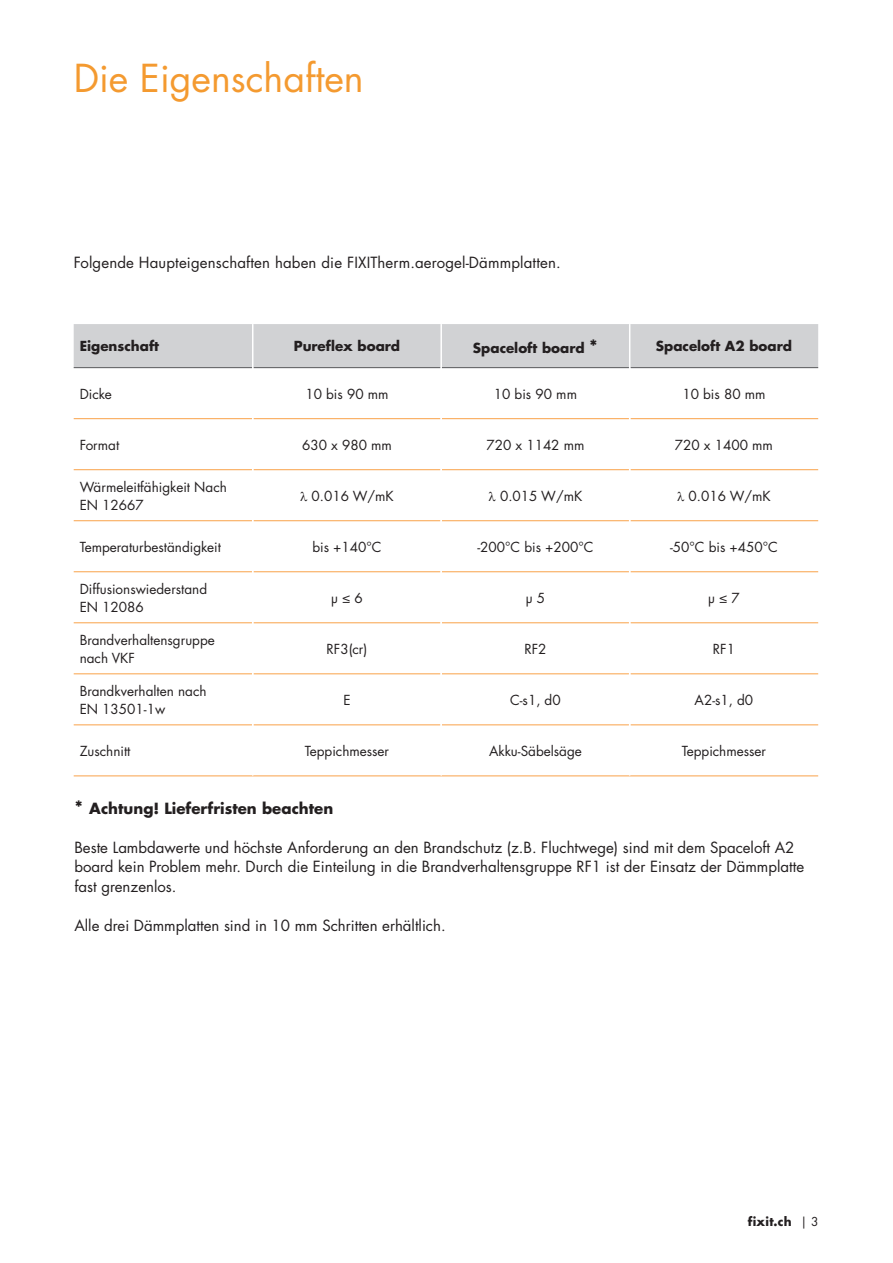
<style>
.page{position:relative;width:893px;height:1263px;background:#fff}
.page>*{position:absolute;margin:0;border:0;box-sizing:border-box;transform-origin:0 0}
.t1{font:37.5px "Futura LT Pro";color:#f49a30}
.t2{font:15px/19.5px "Futura LT Pro";color:#231f20}
.t3{font:700 15px "Futura LT Pro";color:#231f20}
.t4{font:13.5px/18px "Futura LT Pro";color:#231f20}
.t5{font:700 13.5px "Futura LT Pro";color:#231f20}
.t6{font:700 12px "Futura LT Pro";letter-spacing:.025em;color:#231f20}
.s1{font-size:18px}
.s2{font-weight:400}
</style>
<div class="page">
<div style="left:74px;top:324px;width:744px;height:43px;background:#d1d2d4"></div>
<svg style="left:74px;top:368px;width:178px;height:358px"></svg>
<hr style="left:74px;top:367px;width:178px;height:1px;background:#57585a">
<hr style="left:253px;top:367px;width:187px;height:1px;background:#57585a">
<hr style="left:442px;top:367px;width:187px;height:1px;background:#57585a">
<hr style="left:630px;top:367px;width:188px;height:1px;background:#57585a">
<hr style="left:74px;top:418px;width:178px;height:1px;background:#f9a249">
<hr style="left:253px;top:418px;width:187px;height:1px;background:#f9a249">
<hr style="left:442px;top:418px;width:187px;height:1px;background:#f9a249">
<hr style="left:630px;top:418px;width:188px;height:1px;background:#f9a249">
<hr style="left:74px;top:469px;width:178px;height:1px;background:#f9a249">
<hr style="left:253px;top:469px;width:187px;height:1px;background:#f9a249">
<hr style="left:442px;top:469px;width:187px;height:1px;background:#f9a249">
<hr style="left:630px;top:469px;width:188px;height:1px;background:#f9a249">
<hr style="left:74px;top:520px;width:178px;height:1px;background:#f9a249">
<hr style="left:253px;top:520px;width:187px;height:1px;background:#f9a249">
<hr style="left:442px;top:520px;width:187px;height:1px;background:#f9a249">
<hr style="left:630px;top:520px;width:188px;height:1px;background:#f9a249">
<hr style="left:74px;top:571px;width:178px;height:1px;background:#f9a249">
<hr style="left:253px;top:571px;width:187px;height:1px;background:#f9a249">
<hr style="left:442px;top:571px;width:187px;height:1px;background:#f9a249">
<hr style="left:630px;top:571px;width:188px;height:1px;background:#f9a249">
<hr style="left:74px;top:622px;width:178px;height:1px;background:#f9a249">
<hr style="left:253px;top:622px;width:187px;height:1px;background:#f9a249">
<hr style="left:442px;top:622px;width:187px;height:1px;background:#f9a249">
<hr style="left:630px;top:622px;width:188px;height:1px;background:#f9a249">
<hr style="left:74px;top:673px;width:178px;height:1px;background:#f9a249">
<hr style="left:253px;top:673px;width:187px;height:1px;background:#f9a249">
<hr style="left:442px;top:673px;width:187px;height:1px;background:#f9a249">
<hr style="left:630px;top:673px;width:188px;height:1px;background:#f9a249">
<hr style="left:74px;top:724px;width:178px;height:1px;background:#f9a249">
<hr style="left:253px;top:724px;width:187px;height:1px;background:#f9a249">
<hr style="left:442px;top:724px;width:187px;height:1px;background:#f9a249">
<hr style="left:630px;top:724px;width:188px;height:1px;background:#f9a249">
<hr style="left:74px;top:775px;width:179px;height:1px;background:#f9a249">
<hr style="left:253px;top:775px;width:188px;height:1px;background:#f9a249">
<hr style="left:441px;top:775px;width:189px;height:1px;background:#f9a249">
<hr style="left:630px;top:775px;width:188px;height:1px;background:#f9a249">
<hr style="left:252px;top:324px;width:1px;height:44px;background:#fff">
<hr style="left:440px;top:324px;width:2px;height:44px;background:#fff">
<hr style="left:629px;top:324px;width:1px;height:44px;background:#fff">
<h1 class="t1" style="left:74px;top:53px;width:291px">Die Eigenschaften</h1>
<p class="t2" style="left:74px;top:252px;width:489px">Folgende Haupteigenschaften haben die FIXITherm.aerogel-Dämmplatten.</p>
<p class="t5" style="left:80px;top:336px;width:81px">Eigenschaft</p>
<p class="t5" style="left:294px;top:336px;width:108px">Pureflex board</p>
<p class="t5" style="left:473px;top:338px;width:126px">Spaceloft board <span class="s1">*</span></p>
<p class="t5" style="left:656px;top:336px;width:138px">Spaceloft A2 board</p>
<p class="t4" style="left:80px;top:385px;width:34px">Dicke</p>
<p class="t4" style="left:305px;top:385px;width:85px">10 bis 90 mm</p>
<p class="t4" style="left:494px;top:385px;width:85px">10 bis 90 mm</p>
<p class="t4" style="left:682px;top:385px;width:85px">10 bis 80 mm</p>
<p class="t4" style="left:80px;top:436px;width:41px">Format</p>
<p class="t4" style="left:302px;top:436px;width:91px">630 x 980 mm</p>
<p class="t4" style="left:486px;top:436px;width:100px">720 x 1142 mm</p>
<p class="t4" style="left:675px;top:436px;width:100px">720 x 1400 mm</p>
<p class="t4" style="left:80px;top:478px;width:149px">Wärmeleitfähigkeit Nach<br>EN 12667</p>
<p class="t4" style="left:312px;top:487px;width:84px">0.016 W/mK</p>
<p class="t4" style="left:500px;top:487px;width:84px">0.015 W/mK</p>
<p class="t4" style="left:689px;top:487px;width:84px">0.016 W/mK</p>
<p class="t4" style="left:80px;top:538px;width:143px">Temperaturbeständigkeit</p>
<p class="t4" style="left:312px;top:538px;width:71px">bis +140°C</p>
<p class="t4" style="left:477px;top:538px;width:118px">-200°C bis +200°C</p>
<p class="t4" style="left:670px;top:538px;width:109px">-50°C bis +450°C</p>
<p class="t4" style="left:80px;top:580px;width:129px">Diffusionswiederstand<br>EN 12086</p>
<p class="t4" style="left:331px;top:589px;width:33px">μ ≤ 6</p>
<p class="t4" style="left:526px;top:589px;width:21px">μ 5</p>
<p class="t4" style="left:708px;top:589px;width:33px">μ ≤ 7</p>
<p class="t4" style="left:80px;top:631px;width:137px">Brandverhaltensgruppe nach VKF</p>
<p class="t4" style="left:327px;top:640px;width:42px">RF3(cr)</p>
<p class="t4" style="left:524px;top:640px;width:24px">RF2</p>
<p class="t4" style="left:713px;top:640px;width:24px">RF1</p>
<p class="t4" style="left:80px;top:682px;width:128px">Brandkverhalten nach<br>EN 13501-1w</p>
<p class="t4" style="left:343px;top:691px;width:9px">E</p>
<p class="t4" style="left:510px;top:691px;width:52px">C-s1, d0</p>
<p class="t4" style="left:695px;top:691px;width:60px">A2-s1, d0</p>
<p class="t4" style="left:80px;top:742px;width:52px">Zuschnitt</p>
<p class="t4" style="left:305px;top:742px;width:86px">Teppichmesser</p>
<p class="t4" style="left:489px;top:742px;width:94px">Akku-Säbelsäge</p>
<p class="t4" style="left:682px;top:742px;width:86px">Teppichmesser</p>
<p class="t3" style="left:74px;top:796px;width:260px"><span class="s1">*</span> Achtung! Lieferfristen beachten</p>
<p class="t2" style="left:74px;top:837px;width:731px">Beste Lambdawerte und höchste Anforderung an den Brandschutz (z.B. Fluchtwege) sind mit dem Spaceloft A2 board kein Problem mehr. Durch die Einteilung in die Brandverhaltensgruppe RF1 ist der Einsatz der Dämmplatte fast grenzenlos.</p>
<p class="t2" style="left:74px;top:915px;width:373px">Alle drei Dämmplatten sind in 10 mm Schritten erhältlich.</p>
<p class="t6" style="left:748px;top:1212px;width:72px">fixit.ch <span class="s2">| 3</span></p>
</div>
